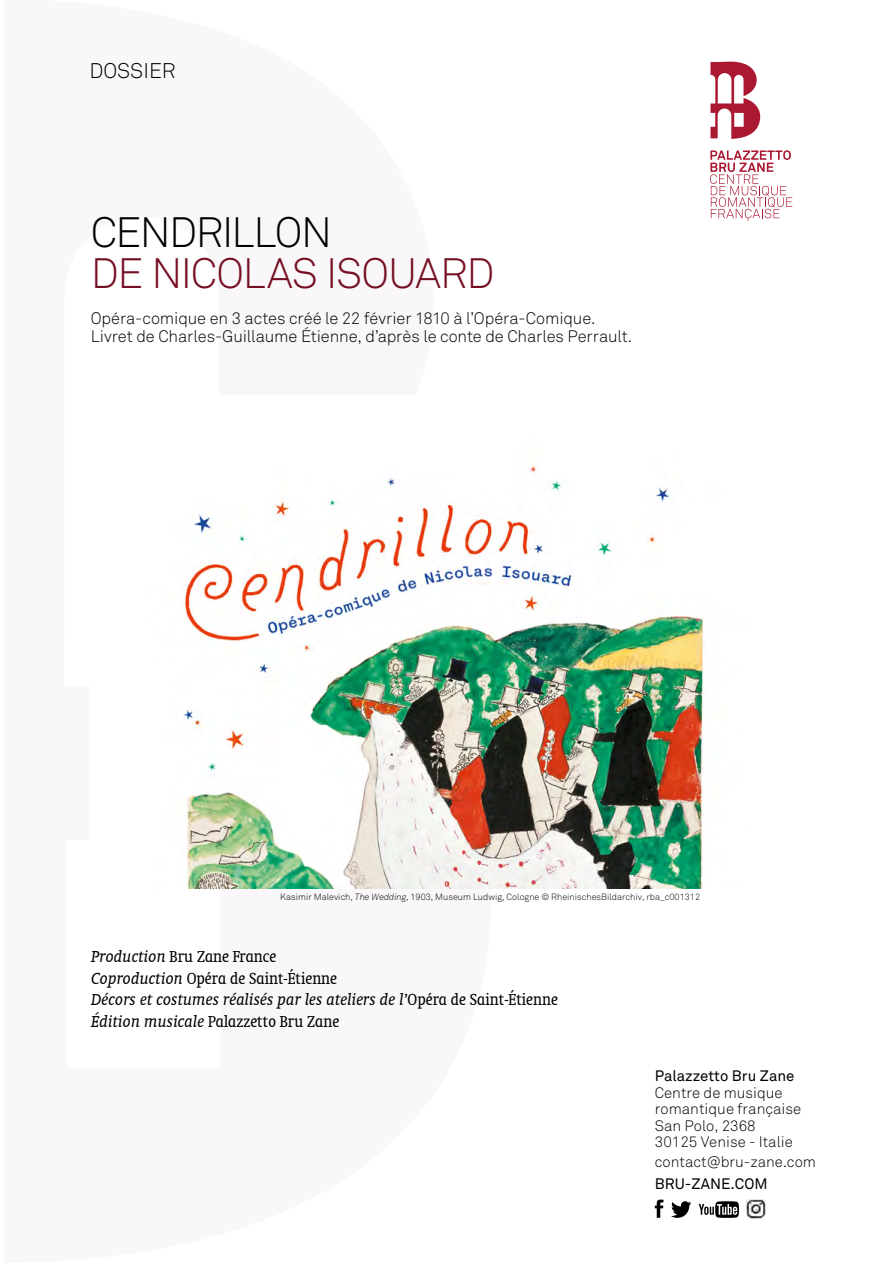
<style>
.page{position:relative;width:893px;height:1263px;background:#fff}
.page>*{position:absolute;margin:0;border:0;box-sizing:border-box;transform-origin:0 0}
.t1{font:300 42px "Akkurat";letter-spacing:-.03em;color:#750f23}
.t2{font:300 42px "Akkurat";letter-spacing:-.03em;color:#000}
.t3{font:300 21px "Akkurat";color:#000}
.t4{font:italic 18px/21.6px "Oranda BT";color:#000}
.t5{font:300 16.5px/18px "Akkurat";letter-spacing:-.005em;color:#000}
.t6{font:300 15px/16.5px "Akkurat";color:#000}
.t7{font:15px "Akkurat";color:#000}
.t8{font:300 9px "Akkurat";color:#000}
.s1{font-style:italic}
.s2{font-style:normal;font-stretch:condensed}
</style>
<div class="page">
<svg style="left:710px;top:62px;width:50px;height:77px"></svg>
<svg style="left:710px;top:150px;width:82px;height:71px"></svg>
<img style="left:183px;top:466px;width:524px;height:423px">
<svg style="left:699px;top:1201px;width:40px;height:17px"></svg>
<svg style="left:671px;top:1201px;width:20px;height:17px"></svg>
<svg style="left:655px;top:1199px;width:9px;height:19px"></svg>
<img style="left:746px;top:1199px;width:20px;height:20px">
<p class="t3" style="left:89px;top:58px;width:88px">DOSSIER</p>
<h1 class="t2" style="left:91px;top:208px;width:243px">CENDRILLON</h1>
<h1 class="t1" style="left:91px;top:248px;width:405px">DE NICOLAS ISOUARD</h1>
<p class="t5" style="left:91px;top:309px;width:543px">Opéra-comique en 3 actes créé le 22 février 1810 à l’Opéra-Comique.<br>Livret de Charles-Guillaume Étienne, d’après le conte de Charles Perrault.</p>
<p class="t8" style="left:280px;top:891px;width:421px">Kasimir Malevich, <span class="s1">The Wedding</span>, 1903, Museum Ludwig, Cologne © RheinischesBildarchiv, rba_c001312</p>
<p class="t4" style="left:91px;top:945px;width:468px">Production <span class="s2">Bru Zane France<br></span>Coproduction <span class="s2">Opéra de Saint-Étienne<br></span>Décors et costumes réalisés par les ateliers de l’<span class="s2">Opéra de Saint-Étienne </span>Édition musicale <span class="s2">Palazzetto Bru Zane</span></p>
<p class="t7" style="left:655px;top:1067px;width:141px">Palazzetto Bru Zane</p>
<p class="t6" style="left:655px;top:1084px;width:148px">Centre de musique romantique française<br>San Polo, 2368<br>30125 Venise - Italie</p>
<p class="t6" style="left:655px;top:1153px;width:163px">contact@bru-zane.com</p>
<p class="t7" style="left:655px;top:1175px;width:114px">BRU-ZANE.COM</p>
</div>
